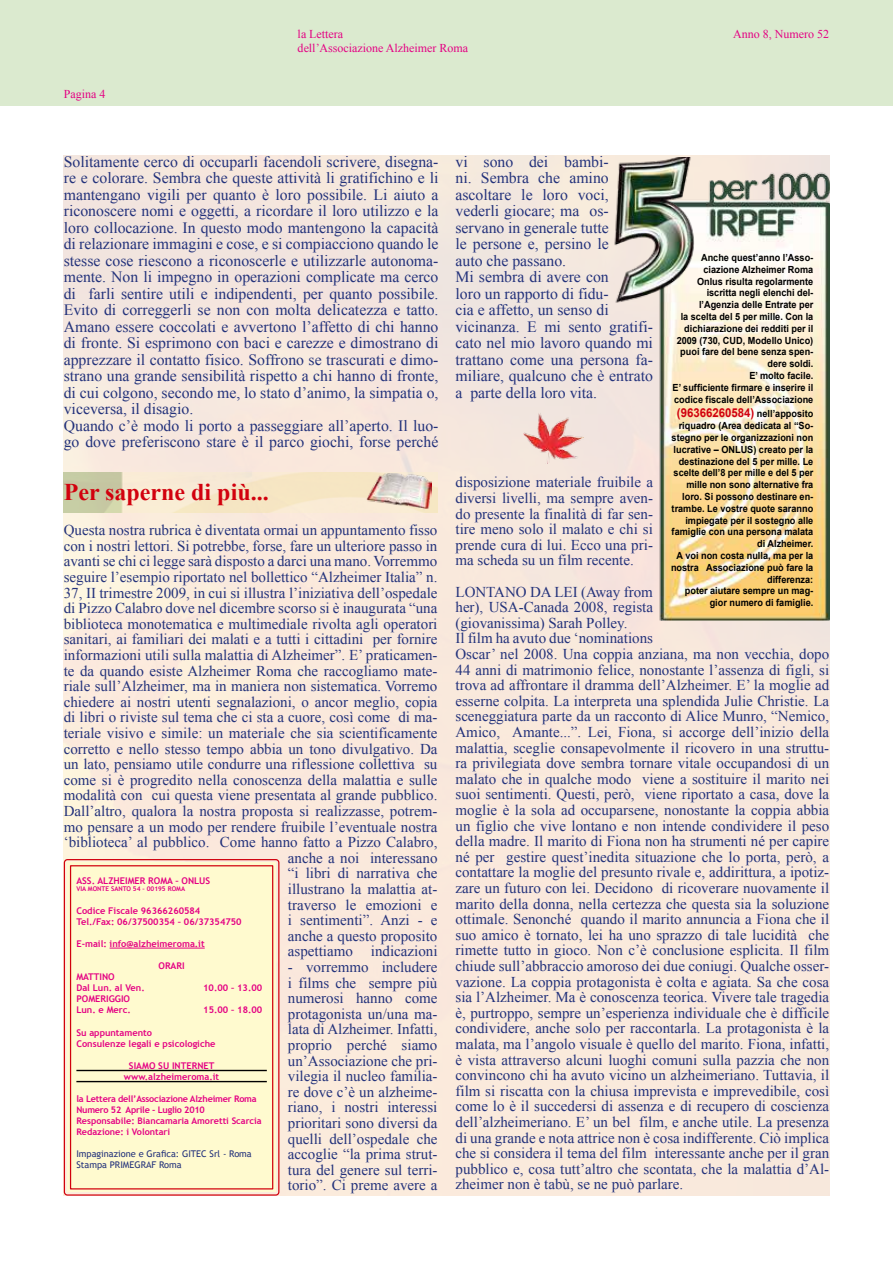
<style>
.page{position:relative;width:893px;height:1263px;background:#fff}
.page>*{position:absolute;margin:0;border:0;box-sizing:border-box;transform-origin:0 0}
.t1{font:700 24px "Times New Roman";color:#d2010e}
.t2{font:15.75px/16.5px "Times New Roman";color:#23327b}
.t3{font:15px/15.6px "Times New Roman";color:#23327b;text-align:justify}
.t4{font:700 12.3px "Arial";color:#d1010e;scale:.93 1}
.t5{font:12px/14.4px "Times New Roman";color:#e40083}
.t6{font:700 9.9px/11.9px "Arial";color:#000;text-align:right;scale:.93 1}
.t7{font:700 9.3px/11.1px "Trebuchet MS";color:#e40083}
.t8{font:9.3px/11.1px "Trebuchet MS";color:#23327b}
.t9{font:700 9px/10.8px "Trebuchet MS";letter-spacing:-.02em;color:#e40083}
.t10{font:700 6.45px "Trebuchet MS";color:#e40083}
.s1{font-size:9.9px;color:#000}
.s2{font-size:9.3px}
</style>
<div class="page">
<img style="left:64px;top:472px;width:373px;height:41px">
<div style="left:0;top:0;width:893px;height:105px;background:#dbeacf"></div>
<img style="left:639px;top:164px;width:190px;height:470px">
<img style="left:609px;top:157px;width:87px;height:149px">
<div style="left:67px;top:863px;width:209px;height:329px;background:#fffacf"></div>
<hr style="left:110px;top:948px;width:95px;height:1px;background:#e40083">
<hr style="left:76px;top:1070px;width:191px;height:1px;background:#000">
<hr style="left:76px;top:1081px;width:191px;height:1px;background:#000">
<div style="left:64px;top:859px;width:215px;height:337px;border:1px solid #d1010e;border-radius:3px"></div>
<div style="left:70px;top:865px;width:203px;height:324px;border:1px solid #d1010e"></div>
<img style="left:523px;top:412px;width:60px;height:52px">
<img style="left:367px;top:472px;width:64px;height:36px">
<p class="t5" style="left:64px;top:87px;width:43px">Pagina 4</p>
<p class="t5" style="left:298px;top:27px;width:172px">la Lettera<br>dell’Associazione Alzheimer Roma</p>
<p class="t5" style="left:733px;top:27px;width:97px">Anno 8, Numero 52</p>
<p class="t2" style="left:64px;top:153px;width:376px">Solitamente cerco di occuparli facendoli scrivere, disegna&shy;re e colorare. Sembra che queste attività li gratifichino e li mantengano vigili per quanto è loro possibile. Li aiuto a riconoscere nomi e oggetti, a ricordare il loro utilizzo e la loro collocazione. In questo modo mantengono la capacità di relazionare immagini e cose, e si compiacciono quando le stesse cose riescono a riconoscerle e utilizzarle autonoma&shy;mente. Non li impegno in operazioni complicate ma cerco di farli sentire utili e indipendenti, per quanto possibile.<br>Evito di correggerli se non con molta delicatezza e tatto.<br>Amano essere coccolati e avvertono l’affetto di chi hanno di fronte. Si esprimono con baci e carezze e dimostrano di apprezzare il contatto fisico. Soffrono se trascurati e dimo&shy;strano una grande sensibilità rispetto a chi hanno di fronte, di cui colgono, secondo me, lo stato d’animo, la simpatia o, viceversa, il disagio.<br>Quando c’è modo li porto a passeggiare all’aperto. Il luo&shy;go dove preferiscono stare è il parco giochi, forse perché</p>
<p class="t2" style="left:455px;top:153px;width:199px">vi sono dei bambi-<br>ni. Sembra che amino ascoltare le loro voci, vederli giocare; ma os&shy;servano in generale tutte<br>le persone e, persino le<br>auto che passano.<br>Mi sembra di avere con<br>loro un rapporto di fidu-<br>cia e affetto, un senso di vicinanza. E mi sento gratifi&shy;cato nel mio lavoro quando mi trattano come una persona fa&shy;miliare, qualcuno che è entrato a parte della loro vita.</p>
<p class="t6" style="left:673px;top:252px;width:153px">Anche quest’anno l’Asso&shy;ciazione Alzheimer Roma<br>Onlus risulta regolarmente iscritta negli elenchi del&shy;l’Agenzia delle Entrate per<br>la scelta del 5 per mille. Con la dichiarazione dei redditi per il<br>2009 (730, CUD, Modello Unico) puoi fare del bene senza spen&shy;dere soldi.<br>E’ molto facile.<br>E’ sufficiente firmare e inserire il codice fiscale dell’Associazione</p>
<p class="t4" style="left:677px;top:405px;width:148px">(96366260584) <span class="s1">nell’apposito</span></p>
<p class="t6" style="left:671px;top:420px;width:155px">riquadro (Area dedicata al “So&shy;stegno per le organizzazioni non lucrative – ONLUS) creato per la destinazione del 5 per mille. Le scelte dell’8 per mille e del 5 per mille non sono alternative fra loro. Si possono destinare en&shy;trambe. Le vostre quote saranno impiegate per il sostegno alle famiglie con una persona malata di Alzheimer.<br>A voi non costa nulla, ma per la nostra Associazione può fare la differenza:<br>poter aiutare sempre un mag&shy;gior numero di famiglie.</p>
<p class="t3" style="left:455px;top:474px;width:199px">disposizione materiale fruibile a diversi livelli, ma sempre aven&shy;do presente la finalità di far sen&shy;tire meno solo il malato e chi si prende cura di lui. Ecco una pri&shy;ma scheda su un film recente.</p>
<p class="t3" style="left:455px;top:583px;width:375px;text-align:left">LONTANO DA LEI (Away from<br>her), USA-Canada 2008, regista<br>(giovanissima) Sarah Polley.<br>Il film ha avuto due ‘nominations<br>Oscar’ nel 2008. Una coppia anziana, ma non vecchia, dopo 44 anni di matrimonio felice, nonostante l’assenza di figli, si trova ad affrontare il dramma dell’Alzheimer. E’ la moglie ad esserne colpita. La interpreta una splendida Julie Christie. La sceneggiatura parte da un racconto di Alice Munro, “Nemico, Amico, Amante...”. Lei, Fiona, si accorge dell’inizio della malattia, sceglie consapevolmente il ricovero in una struttu&shy;ra privilegiata dove sembra tornare vitale occupandosi di un malato che in qualche modo viene a sostituire il marito nei suoi sentimenti. Questi, però, viene riportato a casa, dove la moglie è la sola ad occuparsene, nonostante la coppia abbia un figlio che vive lontano e non intende condividere il peso della madre. Il marito di Fiona non ha strumenti né per capire né per gestire quest’inedita situazione che lo porta, però, a contattare la moglie del presunto rivale e, addirittura, a ipotiz&shy;zare un futuro con lei. Decidono di ricoverare nuovamente il marito della donna, nella certezza che questa sia la soluzione ottimale. Senonché quando il marito annuncia a Fiona che il suo amico è tornato, lei ha uno sprazzo di tale lucidità che rimette tutto in gioco. Non c’è conclusione esplicita. Il film chiude sull’abbraccio amoroso dei due coniugi. Qualche osser&shy;vazione. La coppia protagonista è colta e agiata. Sa che cosa sia l’Alzheimer. Ma è conoscenza teorica. Vivere tale tragedia è, purtroppo, sempre un’esperienza individuale che è difficile condividere, anche solo per raccontarla. La protagonista è la malata, ma l’angolo visuale è quello del marito. Fiona, infatti, è vista attraverso alcuni luoghi comuni sulla pazzia che non convincono chi ha avuto vicino un alzheimeriano. Tuttavia, il film si riscatta con la chiusa imprevista e imprevedibile, così come lo è il succedersi di assenza e di recupero di coscienza dell’alzheimeriano. E’ un bel film, e anche utile. La presenza di una grande e nota attrice non è cosa indifferente. Ciò implica che si considera il tema del film interessante anche per il gran pubblico e, cosa tutt’altro che scontata, che la malattia d’Al&shy;zheimer non è tabù, se ne può parlare.</p>
<h1 class="t1" style="left:64px;top:475px;width:206px">Per saperne di più...</h1>
<p class="t3" style="left:64px;top:522px;width:375px;text-align:right">Questa nostra rubrica è diventata ormai un appuntamento fisso con i nostri lettori. Si potrebbe, forse, fare un ulteriore passo in avanti se chi ci legge sarà disposto a darci una mano. Vorremmo seguire l’esempio riportato nel bollettico “Alzheimer Italia” n.<br>37, II trimestre 2009, in cui si illustra l’iniziativa dell’ospedale di Pizzo Calabro dove nel dicembre scorso si è inaugurata “una biblioteca monotematica e multimediale rivolta agli operatori sanitari, ai familiari dei malati e a tutti i cittadini per fornire informazioni utili sulla malattia di Alzheimer”. E’ praticamen&shy;te da quando esiste Alzheimer Roma che raccogliamo mate&shy;riale sull’Alzheimer, ma in maniera non sistematica. Vorremo chiedere ai nostri utenti segnalazioni, o ancor meglio, copia di libri o riviste sul tema che ci sta a cuore, così come di ma&shy;teriale visivo e simile: un materiale che sia scientificamente corretto e nello stesso tempo abbia un tono divulgativo. Da un lato, pensiamo utile condurre una riflessione collettiva su come si è progredito nella conoscenza della malattia e sulle modalità con cui questa viene presentata al grande pubblico.<br>Dall’altro, qualora la nostra proposta si realizzasse, potrem&shy;mo pensare a un modo per rendere fruibile l’eventuale nostra ‘biblioteca’ al pubblico. Come hanno fatto a Pizzo Calabro, anche a noi interessano<br>“i libri di narrativa che<br>illustrano la malattia at-<br>traverso le emozioni e<br>i sentimenti”. Anzi - e<br>anche a questo proposito<br>aspettiamo indicazioni</p>
<p class="t3" style="left:288px;top:959px;width:151px">- vorremmo includere i films che sempre più numerosi hanno come protagonista un/una ma&shy;lata di Alzheimer. Infatti, proprio perché siamo un’Associazione che pri&shy;vilegia il nucleo familia&shy;re dove c’è un alzheime&shy;riano, i nostri interessi prioritari sono diversi da quelli dell’ospedale che accoglie “la prima strut&shy;tura del genere sul terri&shy;torio”. Ci preme avere a</p>
<p class="t7" style="left:76px;top:875px;width:135px">ASS. ALZHEIMER ROMA – ONLUS</p>
<p class="t10" style="left:76px;top:885px;width:110px">VIA MONTE SANTO 54 – 00195 ROMA</p>
<p class="t7" style="left:76px;top:905px;width:167px">Codice Fiscale 96366260584<br>Tel./Fax: 06/37500354 – 06/37354750</p>
<p class="t7" style="left:76px;top:938px;width:130px">E-mail: info@alzheimeroma.it</p>
<p class="t7" style="left:159px;top:960px;width:28px">ORARI</p>
<p class="t7" style="left:76px;top:971px;width:70px">MATTINO<br>Dal Lun. al Ven.</p>
<p class="t7" style="left:203px;top:982px;width:61px">10.00 – 13.00</p>
<p class="t7" style="left:76px;top:993px;width:56px">POMERIGGIO<br>Lun. e Merc.</p>
<p class="t7" style="left:203px;top:1004px;width:61px">15.00 – 18.00</p>
<p class="t7" style="left:76px;top:1027px;width:141px">Su appuntamento<br>Consulenze legali e psicologiche</p>
<p class="t7" style="left:124px;top:1060px;width:97px;text-align:center">SIAMO SU INTERNET www.alzheimeroma.it</p>
<p class="t9" style="left:76px;top:1093px;width:187px"><span class="s2">l</span>a Lettera dell’Associazione Alzheimer Roma Numero 52 Aprile - Luglio 2010<br>Responsabile: Biancamaria Amoretti Scarcia Redazione: i Volontari</p>
<p class="t8" style="left:76px;top:1148px;width:177px">Impaginazione e Grafica: GITEC Srl - Roma<br>Stampa PRIMEGRAF Roma</p>
</div>
